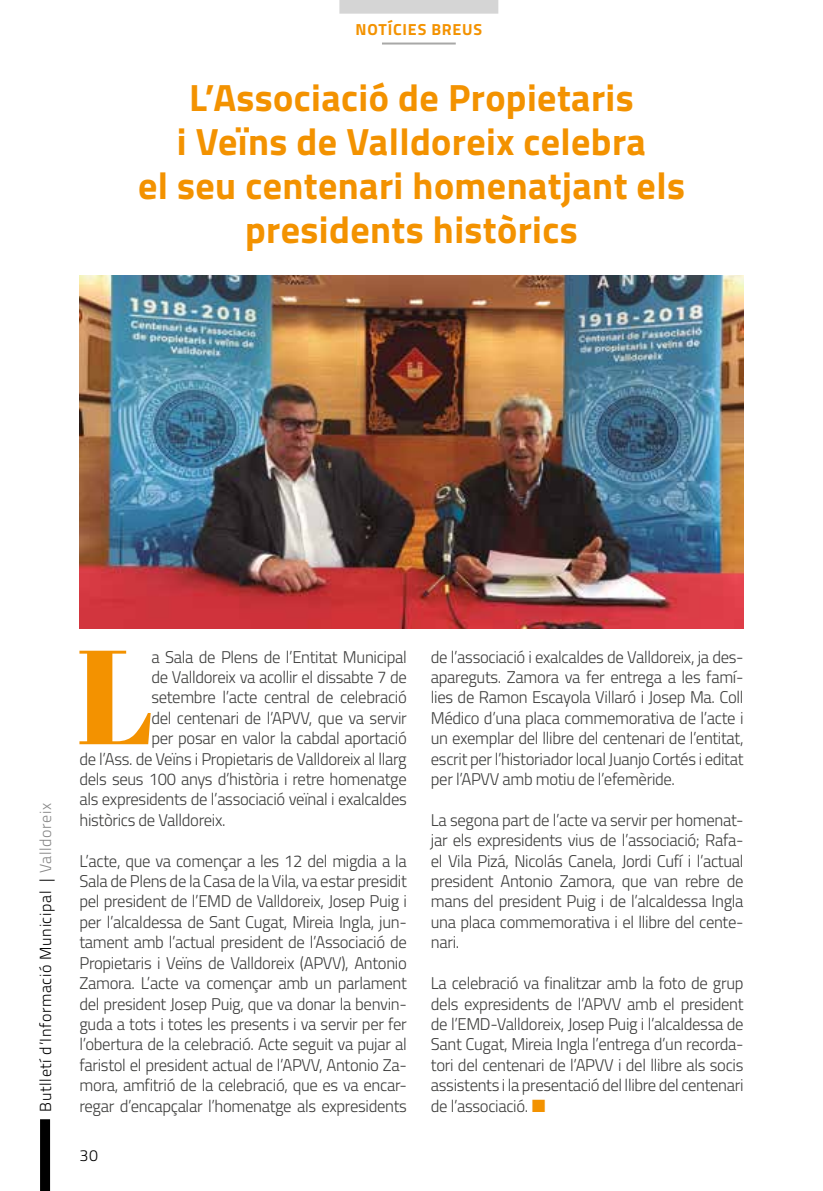
<style>
.page{position:relative;width:823px;height:1191px;background:#fff}
.page>*{position:absolute;margin:0;border:0;box-sizing:border-box;transform-origin:0 0}
.t1{font:133.6px "Abril Fatface";color:#f39200}
.t2{font:700 38px/44px "Titillium";letter-spacing:.01em;color:#f39200;text-align:center}
.t3{font:300 17px/20.4px "Titillium";letter-spacing:-.02em;color:#3c3c3b;text-align:justify}
.t4{font:300 16px "Titillium";letter-spacing:.04em;color:#000}
.t5{font:700 16px "Titillium";letter-spacing:.05em;color:#f39200}
.s1{color:#878787}
</style>
<div class="page">
<div style="left:40px;top:1119px;width:10px;height:72px;background:#000"></div>
<div style="left:339px;top:0;width:159px;height:14px;background:#d5d5d5"></div>
<hr style="left:382px;top:43px;width:73px;height:2px;background:#a8a8a7">
<img style="left:79px;top:275px;width:664px;height:353px">
<p class="t5" style="left:355px;top:17px;width:128px">NOTÍCIES BREUS</p>
<h2 class="t2" style="left:138px;top:73px;width:548px">L’Associació de Propietaris<br>i Veïns de Valldoreix celebra<br>el seu centenari homenatjant els presidents històrics</h2>
<p class="t4" style="left:34px;top:1111px;width:310px;rotate:-90deg">Butlletí d’Informació Municipal | <span class="s1">Valldoreix</span></p>
<h1 class="t1" style="left:77px;top:603px;width:79px">L</h1>
<p class="t3" style="left:151px;top:645px;width:257px">a Sala de Plens de l’Entitat Municipal</p>
<p class="t3" style="left:151px;top:666px;width:257px">de Valldoreix va acollir el dissabte 7 de</p>
<p class="t3" style="left:151px;top:686px;width:257px">setembre l’acte central de celebració</p>
<p class="t3" style="left:151px;top:707px;width:257px">del centenari de l’APVV, que va servir</p>
<p class="t3" style="left:151px;top:727px;width:257px">per posar en valor la cabdal aportació</p>
<p class="t3" style="left:79px;top:747px;width:328px">de l’Ass. de Veïns i Propietaris de Valldoreix al llarg</p>
<p class="t3" style="left:79px;top:768px;width:329px">dels seus 100 anys d’història i retre homenatge</p>
<p class="t3" style="left:79px;top:788px;width:329px">als expresidents de l’associació veïnal i exalcaldes</p>
<p class="t3" style="left:79px;top:809px;width:147px">històrics de Valldoreix.</p>
<p class="t3" style="left:79px;top:849px;width:329px">L’acte, que va començar a les 12 del migdia a la Sala de Plens de la Casa de la Vila, va estar presidit pel president de l’EMD de Valldoreix, Josep Puig i per l’alcaldessa de Sant Cugat, Mireia Ingla, jun&shy;tament amb l’actual president de l’Associació de Propietaris i Veïns de Valldoreix (APVV), Antonio Zamora. L’acte va començar amb un parlament del president Josep Puig, que va donar la benvin&shy;guda a tots i totes les presents i va servir per fer l’obertura de la celebració. Acte seguit va pujar al faristol el president actual de l’APVV, Antonio Za&shy;mora, amfitrió de la celebració, que es va encar&shy;regar d’encapçalar l’homenatge als expresidents</p>
<p class="t4" style="left:79px;top:1143px;width:20px">30</p>
<p class="t3" style="left:430px;top:645px;width:314px">de l’associació i exalcaldes de Valldoreix, ja des&shy;apareguts. Zamora va fer entrega a les famí&shy;lies de Ramon Escayola Villaró i Josep Ma. Coll Médico d’una placa commemorativa de l’acte i un exemplar del llibre del centenari de l’entitat, escrit per l’historiador local Juanjo Cortés i editat per l’APVV amb motiu de l’efemèride.</p>
<p class="t3" style="left:430px;top:809px;width:314px">La segona part de l’acte va servir per homenat&shy;jar els expresidents vius de l’associació; Rafa&shy;el Vila Pizá, Nicolás Canela, Jordi Cufí i l’actual president Antonio Zamora, que van rebre de mans del president Puig i de l’alcaldessa Ingla una placa commemorativa i el llibre del cente&shy;nari.</p>
<p class="t3" style="left:430px;top:972px;width:314px">La celebració va finalitzar amb la foto de grup dels expresidents de l’APVV amb el president de l’EMD-Valldoreix, Josep Puig i l’alcaldessa de Sant Cugat, Mireia Ingla l’entrega d’un recorda&shy;tori del centenari de l’APVV i del llibre als socis assistents i la presentació del llibre del centenari de l’associació.</p>
</div>
